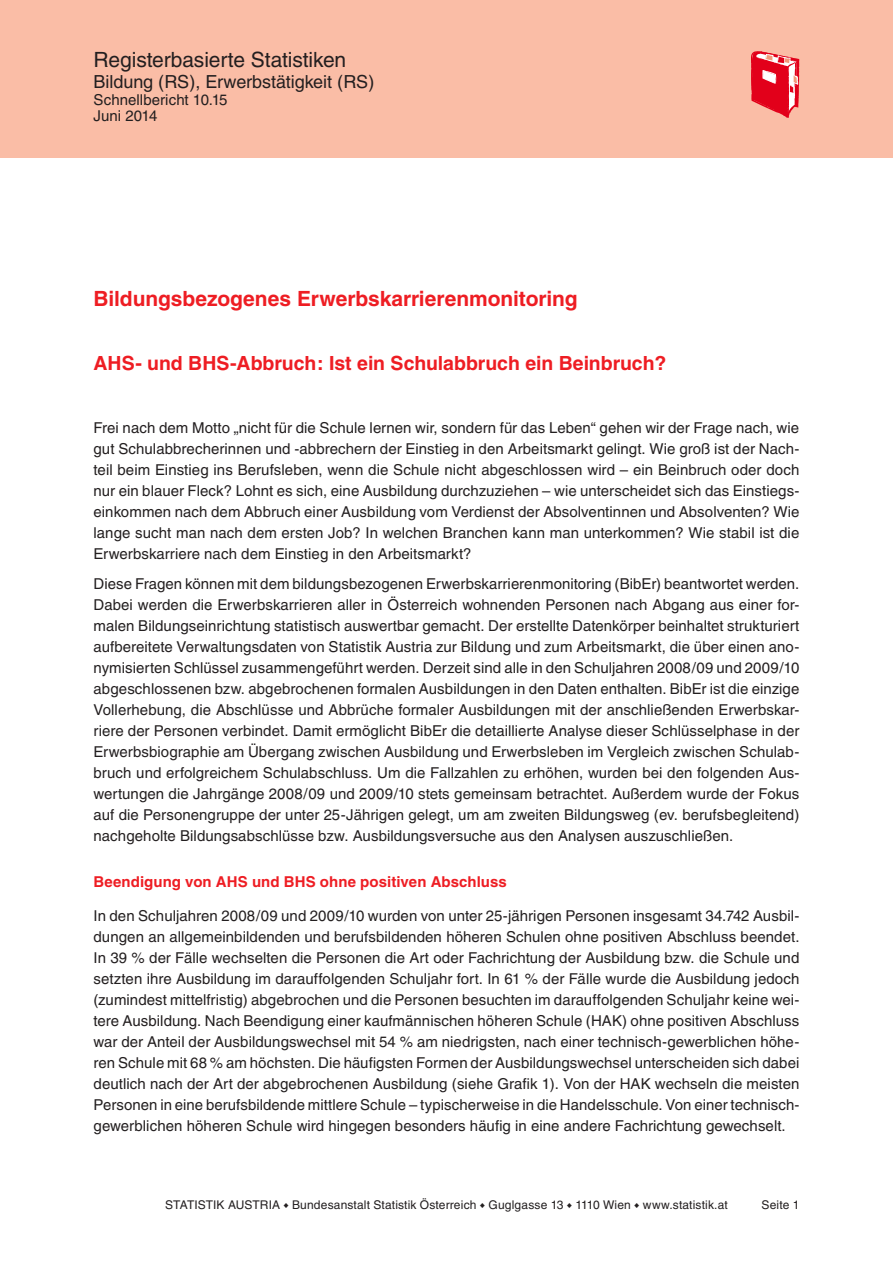
<style>
.page{position:relative;width:893px;height:1263px;background:#fff}
.page>*{position:absolute;margin:0;border:0;box-sizing:border-box;transform-origin:0 0}
.t1{font:700 21px "Helvetica";letter-spacing:-.005em;color:#ee1d23}
.t2{font:21px "Helvetica";letter-spacing:-.005em;color:#231f20}
.t3{font:700 19.5px "Helvetica";color:#ee1d23}
.t4{font:18px "Helvetica";letter-spacing:-.005em;color:#231f20}
.t5{font:15px/21px "Helvetica";letter-spacing:.005em;color:#231f20;text-align:justify}
.t6{font:700 15px "Helvetica";letter-spacing:.005em;color:#ee1d23}
.t7{font:12px "Helvetica";letter-spacing:.01em;color:#231f20}
.s1{font-family:"Arial";font-size:8.4px}
</style>
<div class="page">
<div style="left:0;top:0;width:893px;height:157px;background:#fabda6"></div>
<svg style="left:751px;top:51px;width:48px;height:67px"></svg>
<h1 class="t2" style="left:94px;top:48px;width:254px">Registerbasierte Statistiken</h1>
<p class="t4" style="left:94px;top:72px;width:282px">Bildung (RS), Erwerbstätigkeit (RS)</p>
<p class="t5" style="left:94px;top:91px;width:136px;line-height:16.5px">Schnellbericht 10.15<br>Juni 2014</p>
<h1 class="t1" style="left:94px;top:286px;width:485px">Bildungsbezogenes Erwerbskarrierenmonitoring</h1>
<h2 class="t3" style="left:94px;top:351px;width:574px">AHS- und BHS-Abbruch: Ist ein Schulabbruch ein Beinbruch?</h2>
<p class="t5" style="left:94px;top:417px;width:707px">Frei nach dem Motto „nicht für die Schule lernen wir, sondern für das Leben“ gehen wir der Frage nach, wie gut Schulabbrecherinnen und -abbrechern der Einstieg in den Arbeitsmarkt gelingt. Wie groß ist der Nach&shy;teil beim Einstieg ins Berufsleben, wenn die Schule nicht abgeschlossen wird – ein Beinbruch oder doch nur ein blauer Fleck? Lohnt es sich, eine Ausbildung durchzuziehen – wie unterscheidet sich das Einstiegs&shy;einkommen nach dem Abbruch einer Ausbildung vom Verdienst der Absolventinnen und Absolventen? Wie lange sucht man nach dem ersten Job? In welchen Branchen kann man unterkommen? Wie stabil ist die Erwerbskarriere nach dem Einstieg in den Arbeitsmarkt?</p>
<p class="t5" style="left:94px;top:573px;width:707px">Diese Fragen können mit dem bildungsbezogenen Erwerbskarrierenmonitoring (BibEr) beantwortet werden.<br>Dabei werden die Erwerbskarrieren aller in Österreich wohnenden Personen nach Abgang aus einer for&shy;malen Bildungseinrichtung statistisch auswertbar gemacht. Der erstellte Datenkörper beinhaltet strukturiert aufbereitete Verwaltungsdaten von Statistik Austria zur Bildung und zum Arbeitsmarkt, die über einen ano&shy;nymisierten Schlüssel zusammengeführt werden. Derzeit sind alle in den Schuljahren 2008/09 und 2009/10 abgeschlossenen bzw. abgebrochenen formalen Ausbildungen in den Daten enthalten. BibEr ist die einzige Vollerhebung, die Abschlüsse und Abbrüche formaler Ausbildungen mit der anschließenden Erwerbskar&shy;riere der Personen verbindet. Damit ermöglicht BibEr die detaillierte Analyse dieser Schlüsselphase in der Erwerbsbiographie am Übergang zwischen Ausbildung und Erwerbsleben im Vergleich zwischen Schulab&shy;bruch und erfolgreichem Schulabschluss. Um die Fallzahlen zu erhöhen, wurden bei den folgenden Aus&shy;wertungen die Jahrgänge 2008/09 und 2009/10 stets gemeinsam betrachtet. Außerdem wurde der Fokus auf die Personengruppe der unter 25-Jährigen gelegt, um am zweiten Bildungsweg (ev. berufsbegleitend) nachgeholte Bildungsabschlüsse bzw. Ausbildungsversuche aus den Analysen auszuschließen.</p>
<p class="t6" style="left:94px;top:873px;width:415px">Beendigung von AHS und BHS ohne positiven Abschluss</p>
<p class="t5" style="left:94px;top:905px;width:707px">In den Schuljahren 2008/09 und 2009/10 wurden von unter 25-jährigen Personen insgesamt 34.742 Ausbil&shy;dungen an allgemeinbildenden und berufsbildenden höheren Schulen ohne positiven Abschluss beendet.<br>In 39 % der Fälle wechselten die Personen die Art oder Fachrichtung der Ausbildung bzw. die Schule und setzten ihre Ausbildung im darauffolgenden Schuljahr fort. In 61 % der Fälle wurde die Ausbildung jedoch (zumindest mittelfristig) abgebrochen und die Personen besuchten im darauffolgenden Schuljahr keine wei&shy;tere Ausbildung. Nach Beendigung einer kaufmännischen höheren Schule (HAK) ohne positiven Abschluss war der Anteil der Ausbildungswechsel mit 54 % am niedrigsten, nach einer technisch-gewerblichen höhe&shy;ren Schule mit 68 % am höchsten. Die häufigsten Formen der Ausbildungswechsel unterscheiden sich dabei deutlich nach der Art der abgebrochenen Ausbildung (siehe Grafik 1). Von der HAK wechseln die meisten Personen in eine berufsbildende mittlere Schule – typischerweise in die Handelsschule. Von einer technisch&shy;gewerblichen höheren Schule wird hingegen besonders häufig in eine andere Fachrichtung gewechselt.</p>
<p class="t7" style="left:165px;top:1198px;width:564px">STATISTIK AUSTRIA <span class="s1">♦</span> Bundesanstalt Statistik Österreich <span class="s1">♦</span> Guglgasse 13 <span class="s1">♦</span> 1110 Wien <span class="s1">♦</span> www.statistik.at</p>
<p class="t7" style="left:762px;top:1198px;width:39px">Seite 1</p>
</div>
